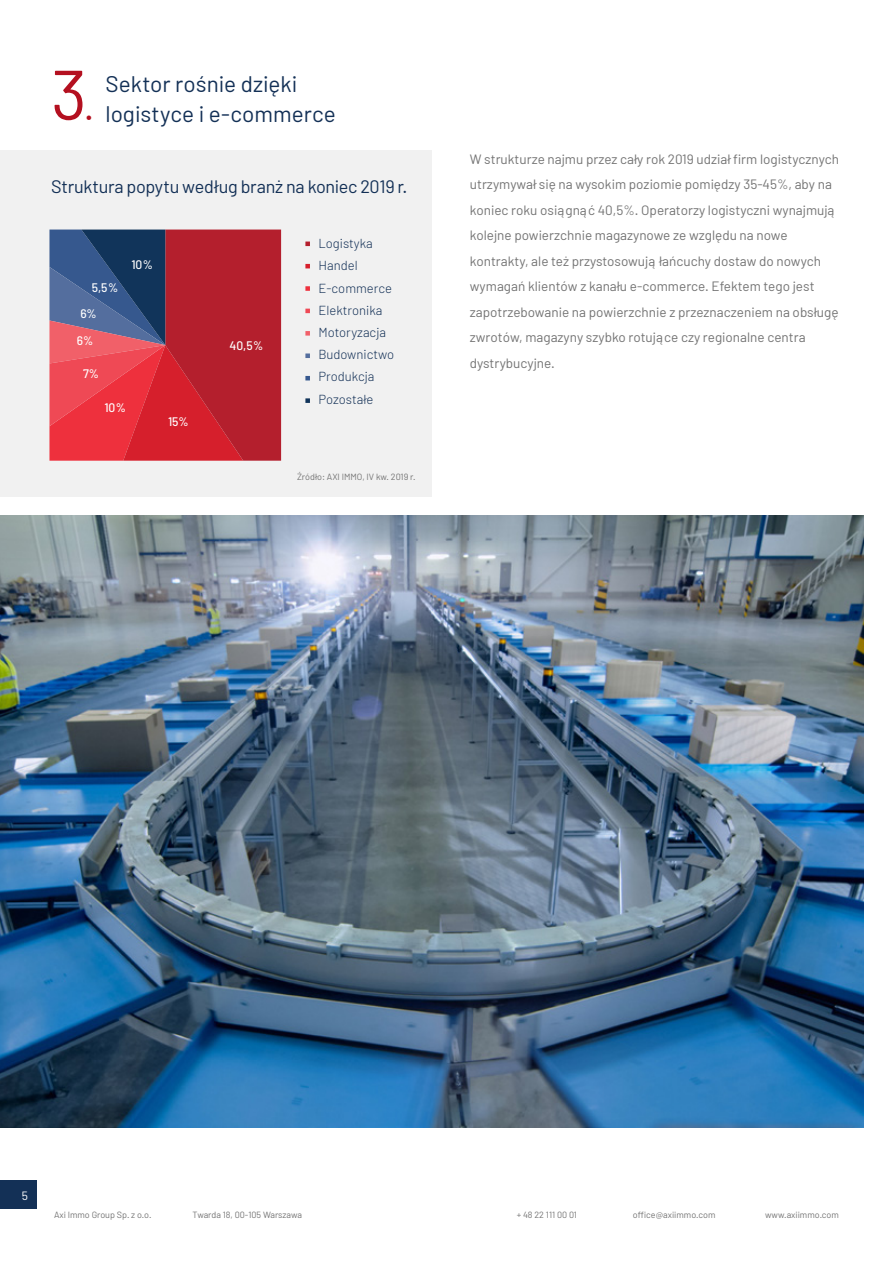
<style>
.page{position:relative;width:893px;height:1263px;background:#fff}
.page>*{position:absolute;margin:0;border:0;box-sizing:border-box;transform-origin:0 0}
.t1{font:69.9px "Barlow";color:#b41020}
.t2{font:22.5px/30px "Barlow";color:#133056}
.t3{font:18px "Barlow";letter-spacing:-.015em;color:#133056}
.t4{font:13.5px/25.5px "Barlow";color:#737373}
.t5{font:300 13.05px/22.2px "Barlow";color:#133056}
.t6{font:500 12.3px "Barlow";color:#fff}
.t7{font:12px "Barlow";color:#fff}
.t8{font:9px "Barlow";color:#737373}
.s1{font-size:36px}
</style>
<div class="page">
<div style="left:0;top:150px;width:432px;height:346px;background:#f1f1f1"></div>
<svg style="left:305px;top:241px;width:5px;height:5px"></svg>
<svg style="left:305px;top:264px;width:5px;height:5px"></svg>
<svg style="left:305px;top:286px;width:5px;height:5px"></svg>
<svg style="left:305px;top:308px;width:5px;height:5px"></svg>
<svg style="left:305px;top:331px;width:5px;height:5px"></svg>
<svg style="left:305px;top:353px;width:5px;height:5px"></svg>
<svg style="left:305px;top:376px;width:5px;height:5px"></svg>
<svg style="left:305px;top:398px;width:5px;height:5px"></svg>
<svg style="left:49px;top:230px;width:232px;height:231px;background:#a83247"></svg>
<img style="left:0;top:516px;width:863px;height:612px">
<div style="left:0;top:1180px;width:37px;height:29px;background:#133056"></div>
<h1 class="t1" style="left:51px;top:51px;width:44px">3<span class="s1">.</span></h1>
<h2 class="t2" style="left:105px;top:68px;width:232px">Sektor rośnie dzięki logistyce i e-commerce</h2>
<h3 class="t3" style="left:51px;top:175px;width:358px">Struktura popytu według branż na koniec 2019 r.</h3>
<p class="t6" style="left:92px;top:278px;width:28px">5,5%</p>
<p class="t6" style="left:80px;top:305px;width:18px">6%</p>
<p class="t6" style="left:77px;top:332px;width:18px">6%</p>
<p class="t6" style="left:83px;top:364px;width:17px">7%</p>
<p class="t6" style="left:131px;top:256px;width:23px">10%</p>
<p class="t6" style="left:104px;top:398px;width:23px">10%</p>
<p class="t6" style="left:168px;top:413px;width:22px">15%</p>
<p class="t6" style="left:229px;top:337px;width:35px">40,5%</p>
<p class="t5" style="left:318px;top:232px;width:77px">Logistyka<br>Handel<br>E-commerce<br>Elektronika<br>Motoryzacja<br>Budownictwo<br>Produkcja<br>Pozostałe</p>
<p class="t8" style="left:297px;top:471px;width:120px">Źródło: AXI IMMO, IV kw. 2019 r.</p>
<p class="t4" style="left:470px;top:146px;width:371px">W strukturze najmu przez cały rok 2019 udział firm logistycznych utrzymywał się na wysokim poziomie pomiędzy 35-45%, aby na koniec roku osiągnąć 40,5%. Operatorzy logistyczni wynajmują kolejne powierzchnie magazynowe ze względu na nowe kontrakty, ale też przystosowują łańcuchy dostaw do nowych wymagań klientów z kanału e-commerce. Efektem tego jest zapotrzebowanie na powierzchnie z przeznaczeniem na obsługę zwrotów, magazyny szybko rotujące czy regionalne centra dystrybucyjne.</p>
<p class="t7" style="left:22px;top:1188px;width:8px">5</p>
<p class="t8" style="left:54px;top:1209px;width:99px">Axi Immo Group Sp. z o.o.</p>
<p class="t8" style="left:193px;top:1209px;width:111px">Twarda 18, 00-105 Warszawa</p>
<p class="t8" style="left:517px;top:1209px;width:62px">+ 48 22 111 00 01</p>
<p class="t8" style="left:633px;top:1209px;width:84px">office@axiimmo.com</p>
<p class="t8" style="left:765px;top:1209px;width:75px">www.axiimmo.com</p>
</div>
